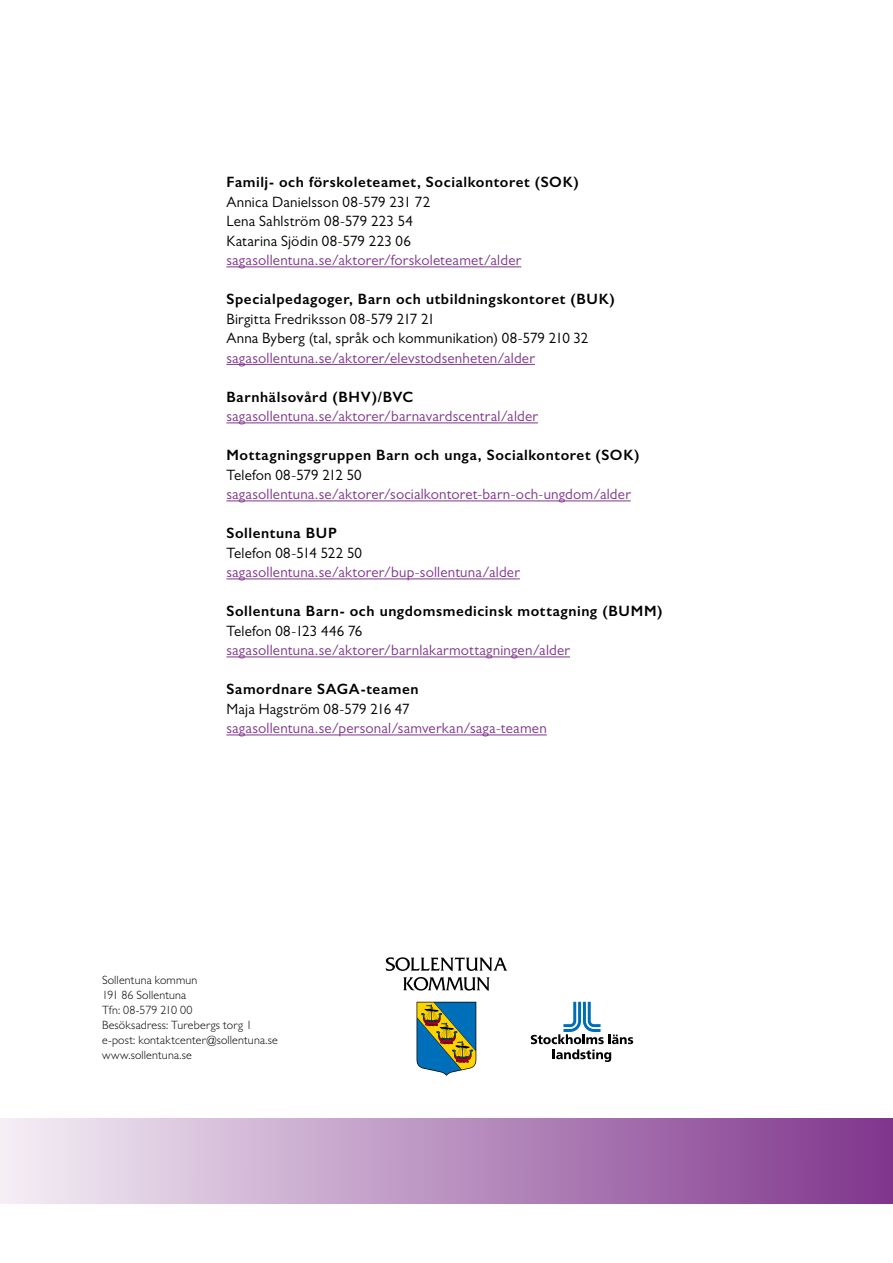
<style>
.page{position:relative;width:893px;height:1263px;background:#fff}
.page>*{position:absolute;margin:0;border:0;box-sizing:border-box;transform-origin:0 0}
.t1{font:15px "Gill Sans MT Std";letter-spacing:.01em;color:#80358c}
.t2{font:600 15px "Gill Sans";letter-spacing:.04em;color:#000}
.t3{font:15px/19.5px "Gill Sans MT Std";letter-spacing:.01em;color:#000}
.t4{font:300 12px/15px "Gill Sans MT Std";letter-spacing:.01em;color:#000}
</style>
<div class="page">
<svg style="left:417px;top:1002px;width:59px;height:74px;background:#618673"></svg>
<svg style="left:403px;top:977px;width:87px;height:14px"></svg>
<svg style="left:386px;top:957px;width:121px;height:14px"></svg>
<div style="left:0;top:1118px;width:893px;height:85px;background:linear-gradient(to right,#f5eff6,#80358c)"></div>
<hr style="left:226px;top:266px;width:295px;height:1px;background:#80358c">
<hr style="left:226px;top:364px;width:309px;height:1px;background:#80358c">
<hr style="left:226px;top:422px;width:312px;height:1px;background:#80358c">
<hr style="left:226px;top:500px;width:405px;height:1px;background:#80358c">
<hr style="left:226px;top:578px;width:294px;height:1px;background:#80358c">
<hr style="left:226px;top:656px;width:344px;height:1px;background:#80358c">
<hr style="left:226px;top:734px;width:321px;height:1px;background:#80358c">
<svg style="left:531px;top:1002px;width:102px;height:60px"></svg>
<p class="t2" style="left:226px;top:173px;width:354px">Familj- och förskoleteamet, Socialkontoret (SOK)</p>
<p class="t3" style="left:226px;top:192px;width:205px">Annica Danielsson 08-579 231 72<br>Lena Sahlström 08-579 223 54<br>Katarina Sjödin 08-579 223 06</p>
<p class="t1" style="left:226px;top:251px;width:296px">sagasollentuna.se/aktorer/forskoleteamet/alder</p>
<p class="t2" style="left:226px;top:290px;width:390px">Specialpedagoger, Barn och utbildningskontoret (BUK)</p>
<p class="t3" style="left:226px;top:309px;width:363px">Birgitta Fredriksson 08-579 217 21<br>Anna Byberg (tal, språk och kommunikation) 08-579 210 32</p>
<p class="t1" style="left:226px;top:349px;width:310px">sagasollentuna.se/aktorer/elevstodsenheten/alder</p>
<p class="t2" style="left:226px;top:388px;width:189px">Barnhälsovård (BHV)/BVC</p>
<p class="t1" style="left:226px;top:407px;width:313px">sagasollentuna.se/aktorer/barnavardscentral/alder</p>
<p class="t2" style="left:226px;top:446px;width:415px">Mottagningsgruppen Barn och unga, Socialkontoret (SOK)</p>
<p class="t3" style="left:226px;top:465px;width:137px">Telefon 08-579 212 50</p>
<p class="t1" style="left:226px;top:485px;width:406px">sagasollentuna.se/aktorer/socialkontoret-barn-och-ungdom/alder</p>
<p class="t2" style="left:226px;top:524px;width:112px">Sollentuna BUP</p>
<p class="t3" style="left:226px;top:543px;width:137px">Telefon 08-514 522 50</p>
<p class="t1" style="left:226px;top:563px;width:295px">sagasollentuna.se/aktorer/bup-sollentuna/alder</p>
<p class="t2" style="left:226px;top:602px;width:438px">Sollentuna Barn- och ungdomsmedicinsk mottagning (BUMM)</p>
<p class="t3" style="left:226px;top:621px;width:138px">Telefon 08-123 446 76</p>
<p class="t1" style="left:226px;top:641px;width:345px">sagasollentuna.se/aktorer/barnlakarmottagningen/alder</p>
<p class="t2" style="left:226px;top:680px;width:194px">Samordnare SAGA-teamen</p>
<p class="t3" style="left:226px;top:699px;width:185px">Maja Hagström 08-579 216 47</p>
<p class="t1" style="left:226px;top:719px;width:322px">sagasollentuna.se/personal/samverkan/saga-teamen</p>
<p class="t4" style="left:102px;top:972px;width:177px">Sollentuna kommun<br>191 86 Sollentuna<br>Tfn: 08-579 210 00<br>Besöksadress: Turebergs torg 1 e-post: kontaktcenter@sollentuna.se www.sollentuna.se</p>
</div>
